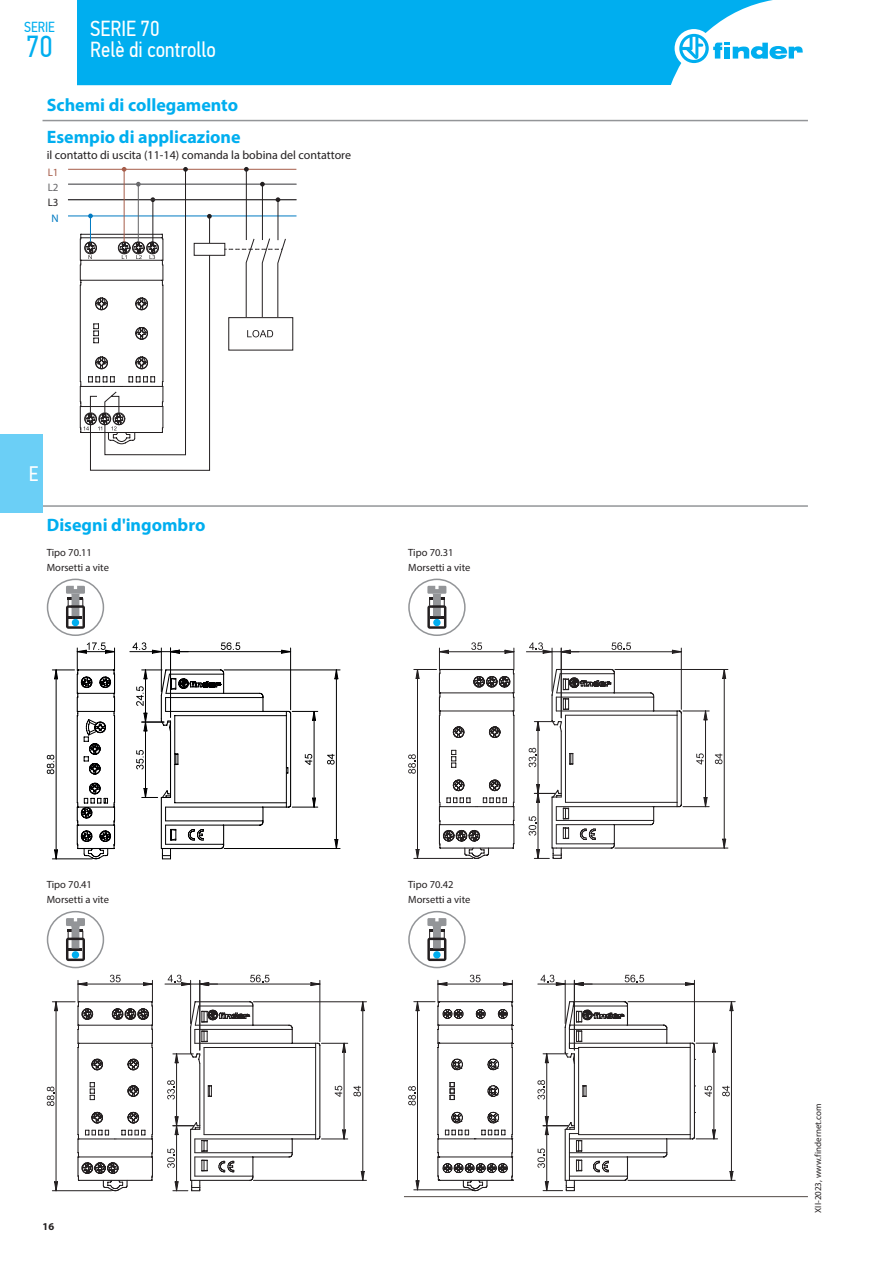
<style>
.page{position:relative;width:893px;height:1263px;background:#fff}
.page>*{position:absolute;margin:0;border:0;box-sizing:border-box;transform-origin:0 0}
.t1{font:30.3px "PF Din Text Cond Pro";color:#00aeef}
.t2{font:21.75px/21px "PF Din Text Cond Pro";color:#fff}
.t3{font:21px "PF Din Text Cond Pro";color:#fff}
.t4{font:700 18px/31.2px "Myriad Pro";color:#00aeef}
.t5{font:14.55px "PF Din Text Cond Pro";color:#00aeef}
.t6{font:12px "Myriad Pro";color:#231f20}
.t7{font:10.95px "Myriad Pro";color:#a65d4a}
.t8{font:10.95px "Myriad Pro";color:#636366}
.t9{font:10.95px "Myriad Pro";color:#231f20}
.t10{font:10.95px "Myriad Pro";color:#007ac2}
.t11{font:10.5px/14.7px "Myriad Pro";color:#231f20}
.t12{font:700 10.5px "Myriad Pro";color:#231f20}
.t13{font:9px "Myriad Pro";color:#231f20}
</style>
<div class="page">
<hr style="left:43px;top:120px;width:765px;height:1px;background:#939598">
<hr style="left:43px;top:505px;width:765px;height:2px;background:#939598">
<hr style="left:68px;top:169px;width:228px;height:1px;background:#a65d4a">
<hr style="left:68px;top:184px;width:228px;height:1px;background:#636366">
<hr style="left:68px;top:199px;width:228px;height:1px;background:#231f20">
<hr style="left:68px;top:215px;width:228px;height:1px;background:#007ac2">
<svg style="left:104px;top:168px;width:175px;height:46px"></svg>
<svg style="left:79px;top:214px;width:215px;height:257px"></svg>
<hr style="left:404px;top:1196px;width:404px;height:1px;background:#524a47">
<div style="left:47px;top:579px;width:57px;height:57px;border:2px solid #939598;border-radius:50%"></div>
<svg style="left:66px;top:586px;width:19px;height:43px"></svg>
<hr style="left:224px;top:670px;width:116px;height:1px;background:#000001">
<hr style="left:224px;top:848px;width:116px;height:1px;background:#000001">
<svg style="left:327px;top:754px;width:8px;height:11px"></svg>
<svg style="left:335px;top:670px;width:3px;height:9px"></svg>
<svg style="left:335px;top:839px;width:3px;height:9px"></svg>
<hr style="left:336px;top:670px;width:1px;height:178px;background:#000001">
<svg style="left:47px;top:642px;width:271px;height:217px"></svg>
<div style="left:408px;top:579px;width:58px;height:57px;border:2px solid #939598;border-radius:50%"></div>
<svg style="left:427px;top:586px;width:19px;height:43px"></svg>
<svg style="left:529px;top:668px;width:180px;height:191px"></svg>
<hr style="left:705px;top:711px;width:1px;height:96px;background:#231f20">
<hr style="left:615px;top:669px;width:113px;height:1px;background:#231f20">
<hr style="left:615px;top:848px;width:113px;height:1px;background:#231f20">
<svg style="left:715px;top:753px;width:7px;height:11px"></svg>
<svg style="left:722px;top:670px;width:4px;height:9px"></svg>
<svg style="left:722px;top:839px;width:4px;height:9px"></svg>
<hr style="left:724px;top:669px;width:1px;height:179px;background:#231f20">
<hr style="left:681px;top:648px;width:1px;height:61px;background:#231f20">
<svg style="left:611px;top:642px;width:20px;height:8px"></svg>
<svg style="left:672px;top:650px;width:9px;height:3px"></svg>
<hr style="left:561px;top:651px;width:120px;height:1px;background:#231f20">
<hr style="left:561px;top:648px;width:1px;height:70px;background:#231f20">
<hr style="left:552px;top:648px;width:1px;height:43px;background:#231f20">
<svg style="left:561px;top:650px;width:9px;height:3px"></svg>
<svg style="left:529px;top:642px;width:23px;height:11px"></svg>
<hr style="left:526px;top:651px;width:53px;height:1px;background:#231f20">
<svg style="left:408px;top:642px;width:107px;height:217px"></svg>
<div style="left:47px;top:911px;width:57px;height:57px;border:2px solid #939598;border-radius:50%"></div>
<svg style="left:66px;top:918px;width:19px;height:43px"></svg>
<hr style="left:253px;top:1001px;width:113px;height:1px;background:#231f20">
<hr style="left:253px;top:1180px;width:113px;height:1px;background:#231f20">
<svg style="left:167px;top:1000px;width:197px;height:191px"></svg>
<hr style="left:363px;top:1002px;width:1px;height:178px;background:#231f20">
<hr style="left:320px;top:980px;width:1px;height:62px;background:#231f20">
<svg style="left:250px;top:975px;width:19px;height:7px"></svg>
<svg style="left:311px;top:982px;width:9px;height:4px"></svg>
<hr style="left:200px;top:984px;width:120px;height:1px;background:#231f20">
<hr style="left:200px;top:980px;width:1px;height:70px;background:#231f20">
<hr style="left:190px;top:980px;width:1px;height:43px;background:#231f20">
<svg style="left:200px;top:982px;width:9px;height:4px"></svg>
<svg style="left:168px;top:975px;width:23px;height:11px"></svg>
<hr style="left:165px;top:984px;width:53px;height:1px;background:#231f20">
<svg style="left:47px;top:975px;width:106px;height:216px"></svg>
<div style="left:408px;top:911px;width:58px;height:57px;border:2px solid #939598;border-radius:50%"></div>
<svg style="left:427px;top:918px;width:19px;height:43px"></svg>
<hr style="left:628px;top:1001px;width:107px;height:1px;background:#231f20">
<hr style="left:628px;top:1180px;width:107px;height:1px;background:#231f20">
<svg style="left:408px;top:975px;width:325px;height:216px"></svg>
<hr style="left:731px;top:1002px;width:1px;height:178px;background:#231f20">
<div style="left:77px;top:0;width:696px;height:85px;background:#00aeef"></div>
<div style="left:675px;top:29px;width:38px;height:39px;background:#fff;border-radius:50%"></div>
<svg style="left:679px;top:34px;width:124px;height:29px"></svg>
<div style="left:0;top:434px;width:43px;height:78px;background:#6bcff6"></div>
<h3 class="t5" style="left:24px;top:19px;width:32px">SERIE</h3>
<h1 class="t1" style="left:26px;top:28px;width:28px">70</h1>
<h2 class="t2" style="left:90px;top:18px;width:127px">SERIE 70<br>Relè di controllo</h2>
<h3 class="t4" style="left:47px;top:89px;width:195px">Schemi di collegamento<br>Esempio di applicazione</h3>
<p class="t6" style="left:47px;top:147px;width:306px">il contatto di uscita (11-14) comanda la bobina del contattore</p>
<p class="t7" style="left:48px;top:165px;width:12px">L1</p>
<p class="t8" style="left:48px;top:180px;width:12px">L2</p>
<p class="t9" style="left:48px;top:195px;width:12px">L3</p>
<p class="t10" style="left:52px;top:211px;width:9px">N</p>
<h3 class="t3" style="left:29px;top:461px;width:11px">E</h3>
<h3 class="t4" style="left:47px;top:509px;width:160px">Disegni d'ingombro</h3>
<p class="t11" style="left:47px;top:545px;width:64px">Tipo 70.11<br>Morsetti a vite</p>
<p class="t11" style="left:408px;top:545px;width:64px">Tipo 70.31<br>Morsetti a vite</p>
<p class="t11" style="left:47px;top:877px;width:64px">Tipo 70.41<br>Morsetti a vite</p>
<p class="t11" style="left:408px;top:877px;width:64px">Tipo 70.42<br>Morsetti a vite</p>
<p class="t12" style="left:43px;top:1219px;width:13px">16</p>
<p class="t13" style="left:812px;top:1213px;width:111px;rotate:-90deg">XII-2023, www.findernet.com</p>
</div>
